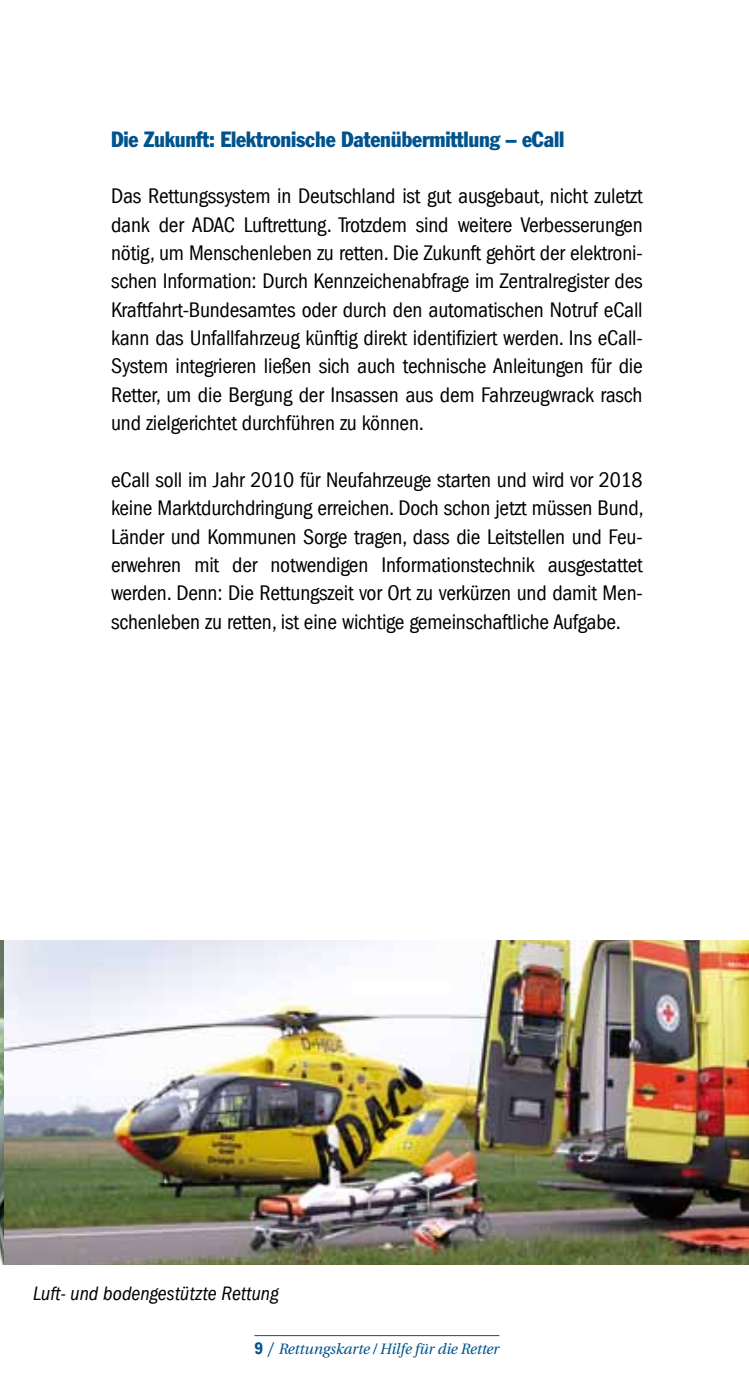
<style>
.page{position:relative;width:749px;height:1382px;background:#fff}
.page>*{position:absolute;margin:0;border:0;box-sizing:border-box;transform-origin:0 0}
.t1{font:condensed 21.75px/28.2px "Franklin Gothic LT Com";letter-spacing:-.01em;color:#000;text-align:justify}
.t2{font:condensed 21.75px "Franklin Gothic";letter-spacing:-.01em;color:#00538d}
.t3{font:italic condensed 20px "Franklin Gothic LT Com";color:#000}
.t4{font:italic 15px "Utopia";letter-spacing:-.01em;color:#00538d}
.s1{font-family:"Franklin Gothic LT Com Dm Cn";font-style:normal;font-size:17.5px}
.s2{font-family:"Franklin Gothic LT Com";font-style:normal;font-stretch:condensed;font-size:17.5px}
</style>
<div class="page">
<hr style="left:254px;top:1335px;width:245px;height:1px;background:#00538d">
<img style="left:0;top:940px;width:749px;height:325px">
<p class="t2" style="left:111px;top:126px;width:455px">Die Zukunft: Elektronische Datenübermittlung – eCall</p>
<p class="t1" style="left:111px;top:182px;width:533px">Das Rettungssystem in Deutschland ist gut ausgebaut, nicht zuletzt dank der ADAC Luftrettung. Trotzdem sind weitere Verbesserungen nötig, um Menschenleben zu retten. Die Zukunft gehört der elektroni&shy;schen Information: Durch Kennzeichenabfrage im Zentralregister des Kraftfahrt-Bundesamtes oder durch den automatischen Notruf eCall kann das Unfallfahrzeug künftig direkt identifiziert werden. Ins eCall-System integrieren ließen sich auch technische Anleitungen für die Retter, um die Bergung der Insassen aus dem Fahrzeugwrack rasch und zielgerichtet durchführen zu können.</p>
<p class="t1" style="left:111px;top:466px;width:534px">eCall soll im Jahr 2010 für Neufahrzeuge starten und wird vor 2018 keine Marktdurchdringung erreichen. Doch schon jetzt müssen Bund, Länder und Kommunen Sorge tragen, dass die Leitstellen und Feu&shy;erwehren mit der notwendigen Informationstechnik ausgestattet werden. Denn: Die Rettungszeit vor Ort zu verkürzen und damit Men&shy;schenleben zu retten, ist eine wichtige gemeinschaftliche Aufgabe.</p>
<p class="t3" style="left:33px;top:1282px;width:247px">Luft- und bodengestützte Rettung</p>
<p class="t4" style="left:254px;top:1340px;width:246px"><span class="s1">9</span> <span class="s2">/</span> Rettungskarte / Hilfe für die Retter</p>
</div>
